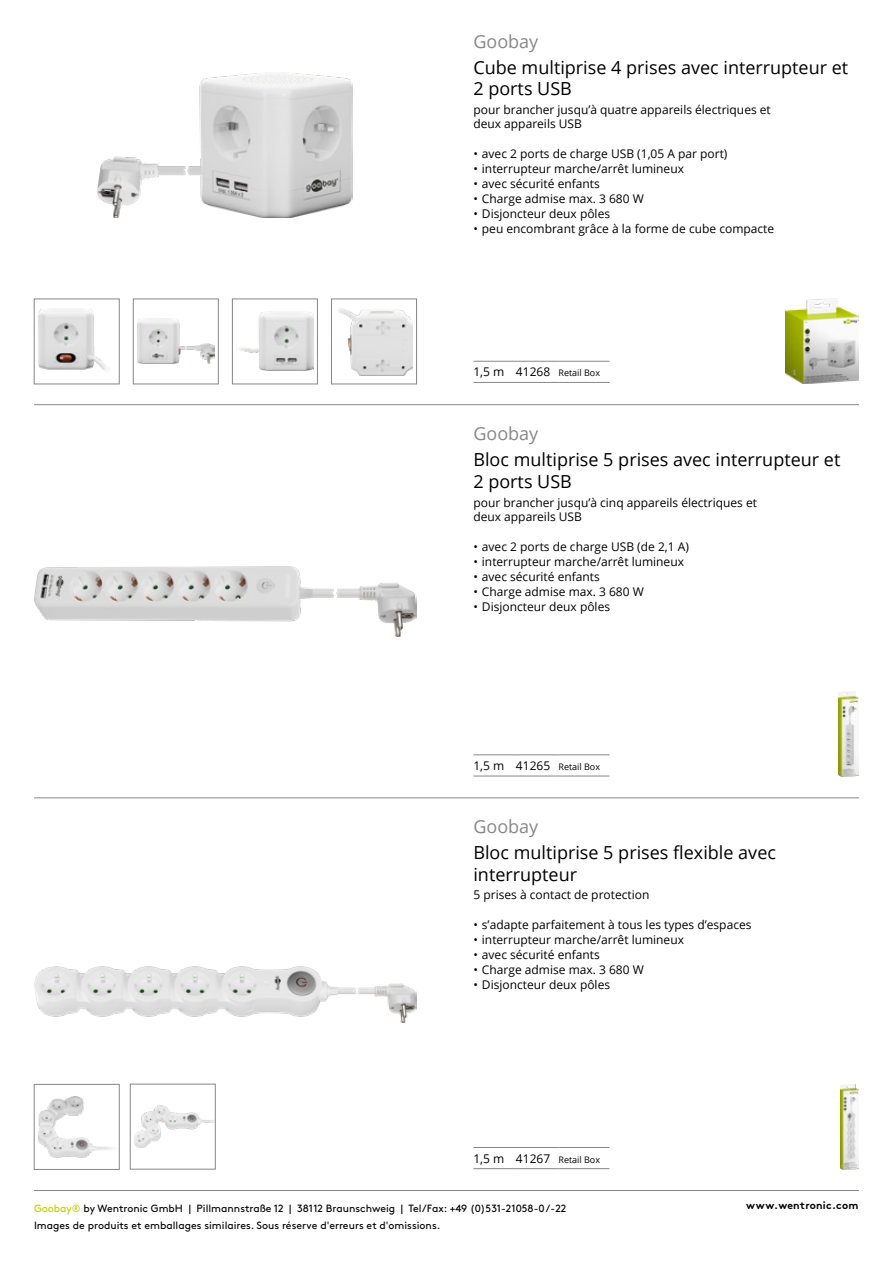
<style>
.page{position:relative;width:893px;height:1263px;background:#fff}
.page>*{position:absolute;margin:0;border:0;box-sizing:border-box;transform-origin:0 0}
.t1{font:18px/21.6px "Open Sans";color:#000}
.t2{font:18px "Open Sans";color:#868786}
.t3{font:12px/14.4px "Open Sans";color:#000}
.t4{font:10.5px/16.8px "Brown";color:#000}
.t5{font:700 10.5px "Brown";letter-spacing:.025em;color:#000}
.s1{font-size:9px}
.s2{color:#bbcf00}
</style>
<div class="page">
<hr style="left:34px;top:1190px;width:825px;height:1px;background:#868786">
<hr style="left:34px;top:404px;width:825px;height:1px;background:#868786">
<hr style="left:34px;top:798px;width:825px;height:1px;background:#868786">
<img style="left:838px;top:692px;width:21px;height:85px">
<img style="left:34px;top:567px;width:383px;height:69px">
<img style="left:841px;top:1084px;width:18px;height:85px">
<img style="left:34px;top:966px;width:383px;height:56px">
<img style="left:134px;top:1105px;width:79px;height:43px">
<div style="left:130px;top:1084px;width:85px;height:85px;border:1px solid #868786"></div>
<img style="left:38px;top:1096px;width:74px;height:61px">
<div style="left:34px;top:1084px;width:85px;height:85px;border:1px solid #868786"></div>
<img style="left:786px;top:298px;width:73px;height:85px">
<img style="left:98px;top:72px;width:255px;height:145px">
<img style="left:239px;top:312px;width:74px;height:59px">
<div style="left:232px;top:299px;width:86px;height:85px;border:1px solid #868786"></div>
<img style="left:138px;top:319px;width:76px;height:45px">
<div style="left:133px;top:299px;width:86px;height:85px;border:1px solid #868786"></div>
<img style="left:38px;top:308px;width:71px;height:63px">
<div style="left:34px;top:299px;width:85px;height:85px;border:1px solid #868786"></div>
<img style="left:338px;top:308px;width:74px;height:68px">
<div style="left:331px;top:299px;width:86px;height:85px;border:1px solid #868786"></div>
<hr style="left:473px;top:754px;width:43px;height:1px;background:#868786">
<hr style="left:516px;top:754px;width:42px;height:1px;background:#868786">
<hr style="left:473px;top:776px;width:43px;height:1px;background:#868786">
<hr style="left:516px;top:776px;width:42px;height:1px;background:#868786">
<hr style="left:558px;top:754px;width:51px;height:1px;background:#868786">
<hr style="left:558px;top:776px;width:51px;height:1px;background:#868786">
<hr style="left:473px;top:1147px;width:43px;height:1px;background:#868786">
<hr style="left:516px;top:1147px;width:42px;height:1px;background:#868786">
<hr style="left:473px;top:1168px;width:43px;height:1px;background:#868786">
<hr style="left:516px;top:1168px;width:42px;height:1px;background:#868786">
<hr style="left:558px;top:1147px;width:51px;height:1px;background:#868786">
<hr style="left:558px;top:1168px;width:51px;height:1px;background:#868786">
<hr style="left:473px;top:361px;width:43px;height:1px;background:#868786">
<hr style="left:516px;top:361px;width:42px;height:1px;background:#868786">
<hr style="left:473px;top:382px;width:43px;height:1px;background:#868786">
<hr style="left:516px;top:382px;width:42px;height:1px;background:#868786">
<hr style="left:558px;top:361px;width:51px;height:1px;background:#868786">
<hr style="left:558px;top:382px;width:51px;height:1px;background:#868786">
<h1 class="t2" style="left:473px;top:29px;width:66px">Goobay</h1>
<h1 class="t1" style="left:473px;top:56px;width:376px">Cube multiprise 4 prises avec interrupteur et<br>2 ports USB</h1>
<p class="t3" style="left:473px;top:102px;width:299px">pour brancher jusqu’à quatre appareils électriques et deux appareils USB</p>
<p class="t3" style="left:473px;top:146px;width:256px">• avec 2 ports de charge USB (1,05 A par port)</p>
<p class="t3" style="left:473px;top:161px;width:212px">• interrupteur marche/arrêt lumineux</p>
<p class="t3" style="left:473px;top:176px;width:128px">• avec sécurité enfants</p>
<p class="t3" style="left:473px;top:191px;width:172px">• Charge admise max. 3 680 W</p>
<p class="t3" style="left:473px;top:206px;width:138px">• Disjoncteur deux pôles</p>
<p class="t3" style="left:473px;top:221px;width:302px">• peu encombrant grâce à la forme de cube compacte</p>
<p class="t3" style="left:473px;top:365px;width:128px">1,5 m 41268 <span class="s1">Retail Box</span></p>
<h1 class="t2" style="left:473px;top:422px;width:66px">Goobay</h1>
<h1 class="t1" style="left:473px;top:448px;width:368px">Bloc multiprise 5 prises avec interrupteur et<br>2 ports USB</h1>
<p class="t3" style="left:473px;top:495px;width:285px">pour brancher jusqu’à cinq appareils électriques et deux appareils USB</p>
<p class="t3" style="left:473px;top:539px;width:217px">• avec 2 ports de charge USB (de 2,1 A)</p>
<p class="t3" style="left:473px;top:554px;width:212px">• interrupteur marche/arrêt lumineux</p>
<p class="t3" style="left:473px;top:569px;width:128px">• avec sécurité enfants</p>
<p class="t3" style="left:473px;top:584px;width:172px">• Charge admise max. 3 680 W</p>
<p class="t3" style="left:473px;top:599px;width:138px">• Disjoncteur deux pôles</p>
<p class="t3" style="left:473px;top:758px;width:128px">1,5 m 41265 <span class="s1">Retail Box</span></p>
<h1 class="t2" style="left:473px;top:814px;width:66px">Goobay</h1>
<h1 class="t1" style="left:473px;top:841px;width:304px">Bloc multiprise 5 prises flexible avec interrupteur</h1>
<p class="t3" style="left:473px;top:887px;width:177px">5 prises à contact de protection</p>
<p class="t3" style="left:473px;top:917px;width:280px">• s’adapte parfaitement à tous les types d’espaces</p>
<p class="t3" style="left:473px;top:932px;width:212px">• interrupteur marche/arrêt lumineux</p>
<p class="t3" style="left:473px;top:947px;width:128px">• avec sécurité enfants</p>
<p class="t3" style="left:473px;top:962px;width:172px">• Charge admise max. 3 680 W</p>
<p class="t3" style="left:473px;top:977px;width:138px">• Disjoncteur deux pôles</p>
<p class="t3" style="left:473px;top:1151px;width:128px">1,5 m 41267 <span class="s1">Retail Box</span></p>
<p class="t4" style="left:34px;top:1199px;width:534px"><span class="s2">Goobay®</span> by Wentronic GmbH | Pillmannstraße 12 | 38112 Braunschweig | Tel/Fax: +49 (0)531-21058-0 /-22<br>Images de produits et emballages similaires. Sous réserve d'erreurs et d'omissions.</p>
<p class="t5" style="left:746px;top:1197px;width:114px">www.wentronic.com</p>
</div>
